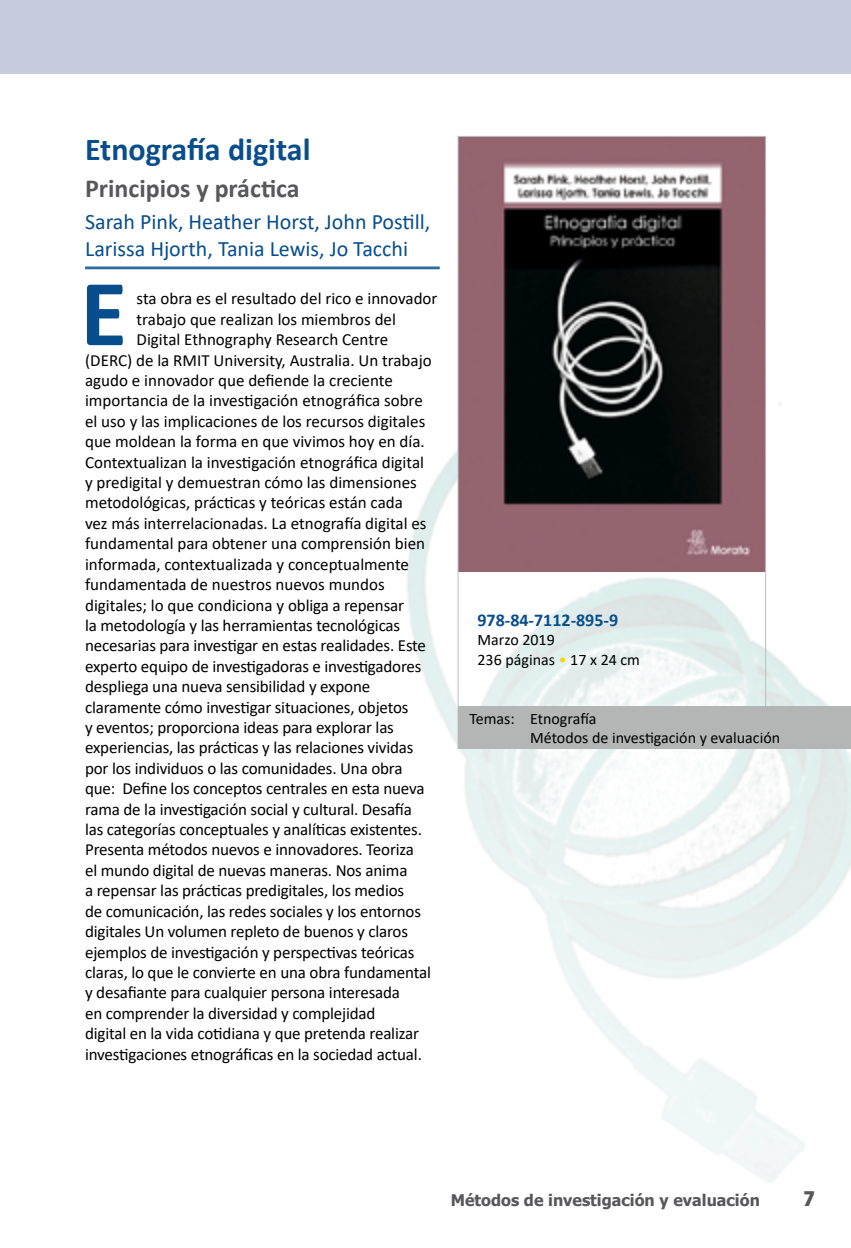
<style>
.page{position:relative;width:851px;height:1248px;background:#fff}
.page>*{position:absolute;margin:0;border:0;box-sizing:border-box;transform-origin:0 0}
.t1{font:700 95.6px "Calibri";color:#084e8c}
.t2{font:700 32px "Calibri";color:#084e8c}
.t3{font:700 26px "Calibri";color:#58585b}
.t4{font:22px/26.4px "Calibri";color:#084e8c}
.t5{font:700 20px "ITC Avant Garde Std";color:#58585b}
.t6{font:700 18px "Calibri";color:#084e8c}
.t7{font:17px "Calibri";letter-spacing:-.01em;color:#000}
.t8{font:16px/19.2px "Calibri";color:#000}
.t9{font:700 16px "Tahoma";color:#58585b}
.s1{color:#f9d600}
</style>
<div class="page">
<img style="left:407px;top:402px;width:443px;height:781px">
<img style="left:459px;top:138px;width:305px;height:433px">
<hr style="left:85px;top:267px;width:354px;height:1px;background:#084e8c">
<hr style="left:85px;top:268px;width:354px;height:1px;background:#084e8c">
<div style="left:0;top:0;width:850px;height:74px;background:#c6cadd"></div>
<div style="left:458px;top:706px;width:392px;height:42px;background:#b4b5b5"></div>
<h2 class="t2" style="left:85px;top:127px;width:227px">Etnografía digital</h2>
<h3 class="t3" style="left:85px;top:170px;width:216px">Principios y práctica</h3>
<p class="t4" style="left:85px;top:208px;width:347px">Sarah Pink, Heather Horst, John Postill,<br>Larissa Hjorth, Tania Lewis, Jo Tacchi</p>
<h1 class="t1" style="left:80px;top:246px;width:48px">E</h1>
<p class="t7" style="left:137px;top:287px;width:302px">sta obra es el resultado del rico e innovador</p>
<p class="t7" style="left:137px;top:307px;width:261px">trabajo que realizan los miembros del</p>
<p class="t7" style="left:137px;top:328px;width:253px">Digital Ethnography Research Centre</p>
<p class="t7" style="left:85px;top:348px;width:348px">(DERC) de la RMIT University, Australia. Un trabajo</p>
<p class="t7" style="left:85px;top:368px;width:309px">agudo e innovador que defiende la creciente</p>
<p class="t7" style="left:85px;top:389px;width:339px">importancia de la investigación etnográfica sobre</p>
<p class="t7" style="left:85px;top:409px;width:341px">el uso y las implicaciones de los recursos digitales</p>
<p class="t7" style="left:85px;top:430px;width:341px">que moldean la forma en que vivimos hoy en día.</p>
<p class="t7" style="left:85px;top:450px;width:340px">Contextualizan la investigación etnográfica digital</p>
<p class="t7" style="left:85px;top:470px;width:333px">y predigital y demuestran cómo las dimensiones</p>
<p class="t7" style="left:85px;top:491px;width:319px">metodológicas, prácticas y teóricas están cada</p>
<p class="t7" style="left:85px;top:511px;width:343px">vez más interrelacionadas. La etnografía digital es</p>
<p class="t7" style="left:85px;top:532px;width:341px">fundamental para obtener una comprensión bien</p>
<p class="t7" style="left:85px;top:552px;width:325px">informada, contextualizada y conceptualmente</p>
<p class="t7" style="left:85px;top:572px;width:301px">fundamentada de nuestros nuevos mundos</p>
<p class="t7" style="left:85px;top:593px;width:320px">digitales; lo que condiciona y obliga a repensar</p>
<p class="t7" style="left:85px;top:613px;width:316px">la metodología y las herramientas tecnológicas</p>
<p class="t7" style="left:85px;top:634px;width:342px">necesarias para investigar en estas realidades. Este</p>
<p class="t7" style="left:85px;top:654px;width:338px">experto equipo de investigadoras e investigadores</p>
<p class="t7" style="left:85px;top:674px;width:286px">despliega una nueva sensibilidad y expone</p>
<p class="t7" style="left:85px;top:695px;width:325px">claramente cómo investigar situaciones, objetos</p>
<p class="t7" style="left:85px;top:715px;width:310px">y eventos; proporciona ideas para explorar las</p>
<p class="t7" style="left:85px;top:736px;width:330px">experiencias, las prácticas y las relaciones vividas</p>
<p class="t7" style="left:85px;top:756px;width:319px">por los individuos o las comunidades. Una obra</p>
<p class="t7" style="left:85px;top:776px;width:341px">que: Define los conceptos centrales en esta nueva</p>
<p class="t7" style="left:85px;top:797px;width:328px">rama de la investigación social y cultural. Desafía</p>
<p class="t7" style="left:85px;top:817px;width:338px">las categorías conceptuales y analíticas existentes.</p>
<p class="t7" style="left:85px;top:838px;width:330px">Presenta métodos nuevos e innovadores. Teoriza</p>
<p class="t7" style="left:85px;top:858px;width:324px">el mundo digital de nuevas maneras. Nos anima</p>
<p class="t7" style="left:85px;top:878px;width:320px">a repensar las prácticas predigitales, los medios</p>
<p class="t7" style="left:85px;top:899px;width:337px">de comunicación, las redes sociales y los entornos</p>
<p class="t7" style="left:85px;top:919px;width:324px">digitales Un volumen repleto de buenos y claros</p>
<p class="t7" style="left:85px;top:940px;width:331px">ejemplos de investigación y perspectivas teóricas</p>
<p class="t7" style="left:85px;top:960px;width:347px">claras, lo que le convierte en una obra fundamental</p>
<p class="t7" style="left:85px;top:980px;width:316px">y desafiante para cualquier persona interesada</p>
<p class="t7" style="left:85px;top:1001px;width:292px">en comprender la diversidad y complejidad</p>
<p class="t7" style="left:85px;top:1021px;width:335px">digital en la vida cotidiana y que pretenda realizar</p>
<p class="t7" style="left:85px;top:1042px;width:338px">investigaciones etnográficas en la sociedad actual.</p>
<p class="t6" style="left:477px;top:607px;width:142px">978-84-7112-895-9</p>
<p class="t8" style="left:477px;top:630px;width:164px">Marzo 2019<br>236 páginas <span class="s1">•</span> 17 x 24 cm</p>
<p class="t8" style="left:530px;top:708px;width:251px;text-indent:-61px">Temas: Etnografía<br>Métodos de investigación y evaluación</p>
<p class="t9" style="left:450px;top:1188px;width:311px">Métodos de investigación y evaluación</p>
<p class="t5" style="left:803px;top:1185px;width:14px">7</p>
</div>
